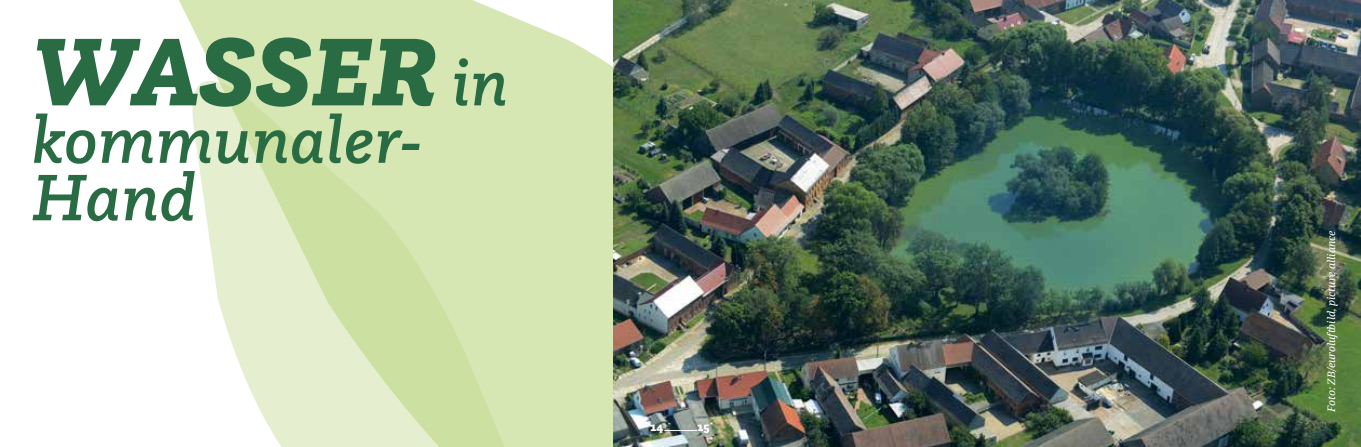
<style>
.page{position:relative;width:1361px;height:447px;background:#fff}
.page>*{position:absolute;margin:0;border:0;box-sizing:border-box;transform-origin:0 0}
.t1{font:italic 900 100.5px "Questa Slab";color:#296c44}
.t2{font:italic 500 68.55px/57.4px "Questa Slab";color:#296c44}
.t3{font:900 12.75px "Questa Sans";color:#fff}
.t4{font:italic 10.5px "Noto Serif";color:#fff}
.s1{font-weight:500;font-size:68.55px}
</style>
<div class="page">
<svg style="left:179px;top:0;width:434px;height:446px;fill:#d6e7b4"></svg>
<svg style="left:182px;top:41px;width:383px;height:405px;fill:#d6e7b4"></svg>
<img style="left:613px;top:0;width:748px;height:446px">
<svg style="left:664px;top:430px;width:33px;height:1px"></svg>
<h1 class="t1" style="left:32px;top:6px;width:478px">WASSER <span class="s1">in</span></h1>
<h2 class="t2" style="left:32px;top:109px;width:393px">kommunaler-<br>Hand</h2>
<p class="t3" style="left:650px;top:418px;width:15px">14</p>
<p class="t3" style="left:697px;top:418px;width:14px">15</p>
<p class="t4" style="left:1324px;top:411px;width:182px;rotate:-90deg">Foto: ZB/euroluftbild, picture alliance</p>
</div>
